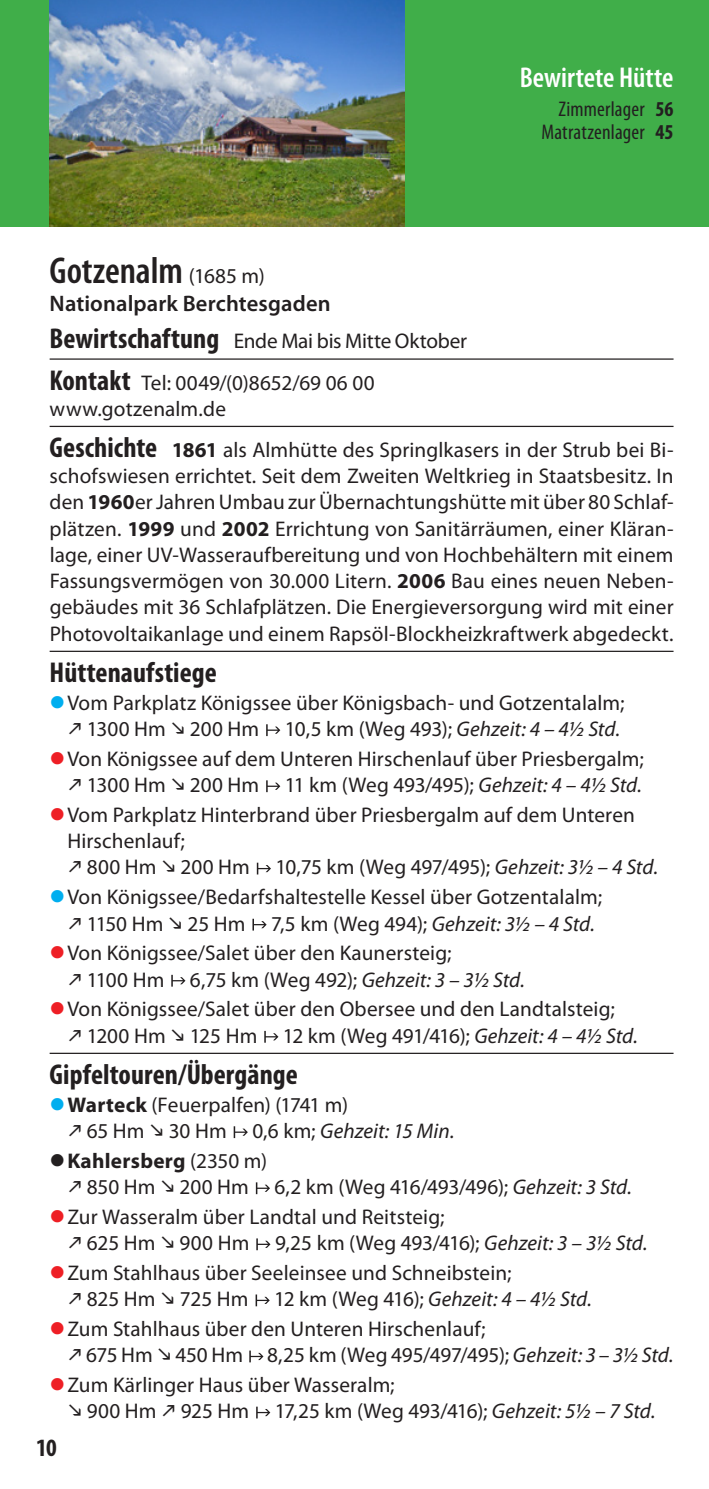
<style>
.page{position:relative;width:709px;height:1489px;background:#fff}
.page>*{position:absolute;margin:0;border:0;box-sizing:border-box;transform-origin:0 0}
.t1{font:600 condensed 37.5px "Myriad Pro";letter-spacing:-.005em;color:#231f20}
.t2{font:700 condensed 28.75px "Myriad Pro";color:#231f20}
.t3{font:600 condensed 28.75px "Myriad Pro";color:#fff}
.t4{font:700 condensed 25px "Myriad Pro";color:#231f20}
.t5{font:600 22.5px "Myriad Pro";letter-spacing:.005em;color:#231f20}
.t6{font:21.25px/26.2px "Myriad Pro";letter-spacing:.005em;color:#231f20}
.t7{font:condensed 21.25px/22.5px "Myriad Pro";letter-spacing:.01em;color:#231f20;text-align:right}
.s1{font-weight:700}
.s2{font-weight:400;font-stretch:normal;font-size:21.25px}
.s3{font-weight:700;font-stretch:condensed;font-size:28.75px}
.s4{font-style:italic}
</style>
<div class="page">
<div style="left:0;top:0;width:709px;height:227px;background:#40ae49"></div>
<img style="left:50px;top:0;width:354px;height:227px">
<hr style="left:50px;top:358px;width:623px;height:2px;background:#231f20">
<hr style="left:50px;top:426px;width:623px;height:1px;background:#231f20">
<hr style="left:50px;top:650px;width:623px;height:2px;background:#231f20">
<hr style="left:50px;top:1052px;width:623px;height:1px;background:#231f20">
<svg style="left:266px;top:724px;width:14px;height:12px"></svg>
<svg style="left:266px;top:780px;width:14px;height:12px"></svg>
<svg style="left:257px;top:862px;width:14px;height:12px"></svg>
<svg style="left:252px;top:918px;width:15px;height:12px"></svg>
<svg style="left:171px;top:974px;width:14px;height:12px"></svg>
<svg style="left:264px;top:1030px;width:14px;height:12px"></svg>
<svg style="left:234px;top:1126px;width:14px;height:11px"></svg>
<svg style="left:256px;top:1182px;width:14px;height:12px"></svg>
<svg style="left:256px;top:1238px;width:14px;height:12px"></svg>
<svg style="left:255px;top:1294px;width:15px;height:12px"></svg>
<svg style="left:249px;top:1350px;width:14px;height:12px"></svg>
<svg style="left:256px;top:1406px;width:14px;height:12px"></svg>
<h2 class="t3" style="left:520px;top:59px;width:155px">Bewirtete Hütte</h2>
<p class="t7" style="left:541px;top:98px;width:133px">Zimmerlager <span class="s1">56<br></span>Matratzenlager <span class="s1">45</span></p>
<h1 class="t1" style="left:50px;top:248px;width:217px">Gotzenalm <span class="s2">(1685 m)</span></h1>
<p class="t5" style="left:50px;top:289px;width:282px">Nationalpark Berchtesgaden</p>
<p class="t6" style="left:50px;top:320px;width:419px;line-height:41px"><span class="s3">Bewirtschaftung</span> Ende Mai bis Mitte Oktober<br><span class="s3">Kontakt</span> Tel: 0049/(0)8652/69 06 00</p>
<p class="t6" style="left:50px;top:388px;width:625px;line-height:41px">www.gotzenalm.de<br><span class="s3">Geschichte</span> <span class="s1">1861</span> als Almhütte des Springlkasers in der Strub bei Bi-</p>
<p class="t6" style="left:50px;top:462px;width:625px;text-align:justify">schofswiesen errichtet. Seit dem Zweiten Weltkrieg in Staatsbesitz. In den <span class="s1">1960</span>er Jahren Umbau zur Übernachtungshütte mit über 80 Schlaf&shy;plätzen. <span class="s1">1999</span> und <span class="s1">2002</span> Errichtung von Sanitärräumen, einer Kläran&shy;lage, einer UV-Wasseraufbereitung und von Hochbehältern mit einem Fassungsvermögen von 30.000 Litern. <span class="s1">2006</span> Bau eines neuen Neben&shy;gebäudes mit 36 Schlafplätzen. Die Energieversorgung wird mit einer Photovoltaikanlage und einem Rapsöl-Blockheizkraftwerk abgedeckt.</p>
<h2 class="t2" style="left:50px;top:654px;width:169px">Hüttenaufstiege</h2>
<p class="t6" style="left:67px;top:689px;width:558px;text-align:right">Vom Parkplatz Königssee über Königsbach- und Gotzentalalm;<br>1300 Hm 200 Hm 10,5 km (Weg 493); <span class="s4">Gehzeit: 4 – 4½ Std.</span></p>
<p class="t6" style="left:67px;top:745px;width:578px;text-align:right">Von Königssee auf dem Unteren Hirschenlauf über Priesbergalm;<br>1300 Hm 200 Hm 11 km (Weg 493/495); <span class="s4">Gehzeit: 4 – 4½ Std.</span></p>
<p class="t6" style="left:67px;top:801px;width:569px">Vom Parkplatz Hinterbrand über Priesbergalm auf dem Unteren<br>Hirschenlauf;</p>
<p class="t6" style="left:67px;top:852px;width:592px;line-height:29.8px;text-indent:19px">800 Hm 200 Hm 10,75 km (Weg 497/495); <span class="s4">Gehzeit: 3½ – 4 Std.<br></span>Von Königssee/Bedarfshaltestelle Kessel über Gotzentalalm;</p>
<p class="t6" style="left:67px;top:908px;width:529px;line-height:29.8px;text-indent:19px">1150 Hm 25 Hm 7,5 km (Weg 494); <span class="s4">Gehzeit: 3½ – 4 Std.<br></span>Von Königssee/Salet über den Kaunersteig;</p>
<p class="t6" style="left:67px;top:964px;width:549px;line-height:29.8px;text-indent:19px">1100 Hm 6,75 km (Weg 492); <span class="s4">Gehzeit: 3 – 3½ Std.<br></span>Von Königssee/Salet über den Obersee und den Landtalsteig;</p>
<p class="t6" style="left:87px;top:1022px;width:552px">1200 Hm 125 Hm 12 km (Weg 491/416); <span class="s4">Gehzeit: 4 – 4½ Std.</span></p>
<h2 class="t2" style="left:50px;top:1056px;width:250px">Gipfeltouren/Übergänge</h2>
<p class="t6" style="left:87px;top:1091px;width:369px;text-indent:-19px"><span class="s1">Warteck</span> (Feuerpalfen) (1741 m)<br>65 Hm 30 Hm 0,6 km; <span class="s4">Gehzeit: 15 Min.</span></p>
<p class="t6" style="left:87px;top:1147px;width:546px;text-indent:-19px"><span class="s1">Kahlersberg</span> (2350 m)<br>850 Hm 200 Hm 6,2 km (Weg 416/493/496); <span class="s4">Gehzeit: 3 Std.</span></p>
<p class="t6" style="left:87px;top:1203px;width:562px;text-indent:-19px">Zur Wasseralm über Landtal und Reitsteig;<br>625 Hm 900 Hm 9,25 km (Weg 493/416); <span class="s4">Gehzeit: 3 – 3½ Std.</span></p>
<p class="t6" style="left:87px;top:1259px;width:506px;text-indent:-19px">Zum Stahlhaus über Seeleinsee und Schneibstein;<br>825 Hm 725 Hm 12 km (Weg 416); <span class="s4">Gehzeit: 4 – 4½ Std.</span></p>
<p class="t6" style="left:86px;top:1315px;width:589px;text-indent:-19px">Zum Stahlhaus über den Unteren Hirschenlauf;<br>675 Hm 450 Hm 8,25 km (Weg 495/497/495); <span class="s4">Gehzeit: 3 – 3½ Std.</span></p>
<p class="t6" style="left:87px;top:1371px;width:570px;text-indent:-19px">Zum Kärlinger Haus über Wasseralm;<br>900 Hm 925 Hm 17,25 km (Weg 493/416); <span class="s4">Gehzeit: 5½ – 7 Std.</span></p>
<p class="t4" style="left:36px;top:1431px;width:22px">10</p>
</div>
